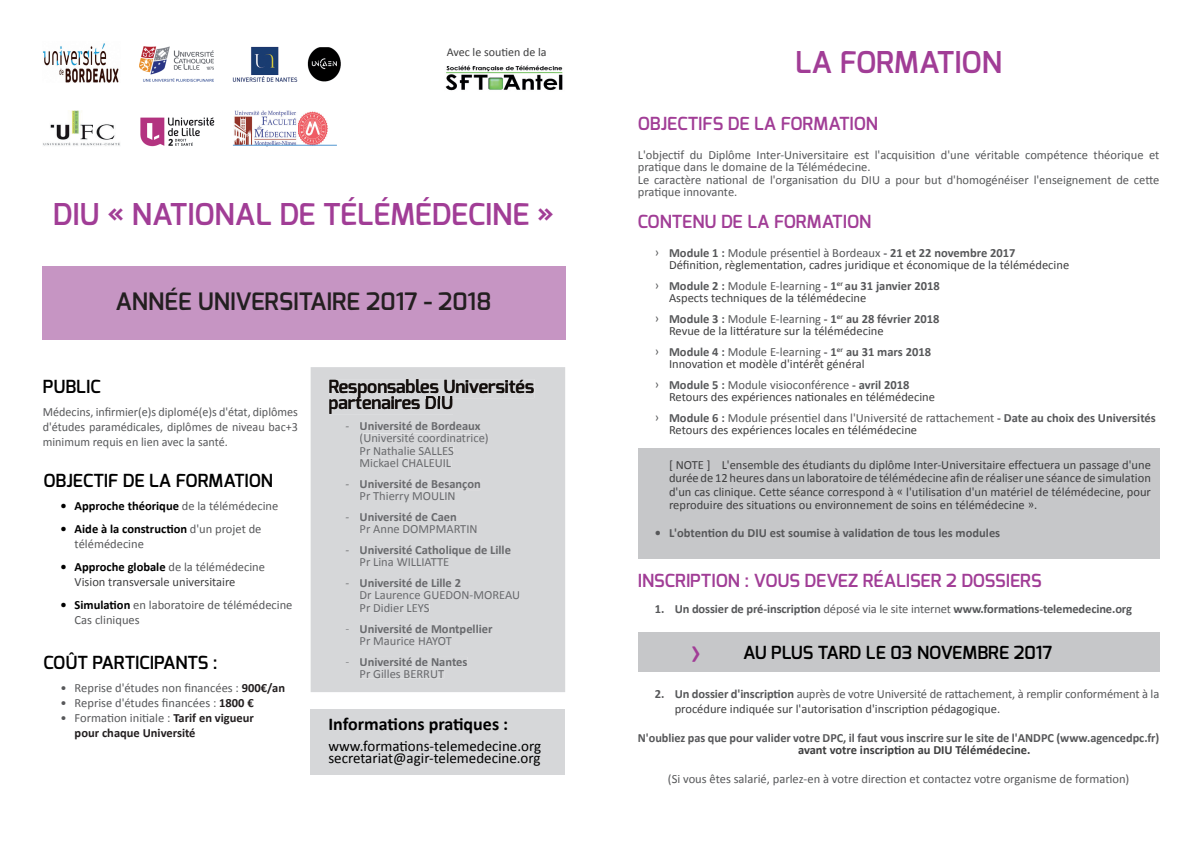
<style>
.page{position:relative;width:1202px;height:854px;background:#fff}
.page>*{position:absolute;margin:0;border:0;box-sizing:border-box;transform-origin:0 0}
.t1{font:38px "Calibri";color:#a13d96}
.t2{font:600 30px "Exo";color:#a13d96}
.t3{font:600 24px "Exo";color:#231f20}
.t4{font:600 18px "Exo";color:#a13d96}
.t5{font:600 18px "Exo";color:#000}
.t6{font:600 18px/16px "Exo";color:#1b1513}
.t7{font:700 18px "Calibri";color:#000}
.t8{font:15px/12.5px "Calibri";color:#000}
.t9{font:12.5px/12.5px "Calibri";color:#57585a}
.t10{font:12.5px/12.5px "Calibri";color:#3e3e3f}
.t11{font:700 12.5px "Calibri";color:#57585a}
.t12{font:12.5px/12.5px "Calibri";color:#696a6d}
.t13{font:700 12.5px/12.5px "Calibri";color:#696a6d}
.t14{font:700 12.5px/15px "Calibri";color:#231f20}
.t15{font:700 12.5px "Calibri";color:#3e3e3f}
.t16{font:700 12.5px "Calibri";color:#000}
.t17{font:12px "Calibri";color:#3e3e3f}
.s1{font-weight:400;color:#57585a}
.s2{font-weight:700;color:#000}
.s3{color:#57585a}
.s4{font-weight:700;color:#231f20}
.s5{font-weight:700}
.s6{font-weight:400}
.s7{font-weight:700;color:#57585a}
.s8{color:#3e3e3f}
</style>
<div class="page">
<div style="left:638px;top:448px;width:521px;height:110px;background:#c6c7c9"></div>
<div style="left:638px;top:632px;width:521px;height:39px;background:#c6c7c9"></div>
<div style="left:311px;top:708px;width:254px;height:66px;background:#d6d7d9"></div>
<div style="left:42px;top:266px;width:523px;height:74px;background:#c695c3"></div>
<img style="left:445px;top:65px;width:118px;height:26px">
<div style="left:311px;top:367px;width:254px;height:325px;background:#d6d7d9"></div>
<div style="left:329px;top:379px;width:205px;height:35px;background:#d6d7d9"></div>
<hr style="left:329px;top:396px;width:124px;height:2px;background:#140f0d">
<div style="left:360px;top:421px;width:120px;height:9px;background:#d6d7d9"></div>
<div style="left:360px;top:433px;width:128px;height:11px;background:#d6d7d9"></div>
<div style="left:361px;top:446px;width:92px;height:9px;background:#d6d7d9"></div>
<div style="left:361px;top:458px;width:90px;height:9px;background:#d6d7d9"></div>
<div style="left:360px;top:479px;width:120px;height:11px;background:#d6d7d9"></div>
<div style="left:361px;top:491px;width:94px;height:11px;background:#d6d7d9"></div>
<div style="left:360px;top:512px;width:96px;height:9px;background:#d6d7d9"></div>
<div style="left:361px;top:525px;width:116px;height:8px;background:#d6d7d9"></div>
<div style="left:360px;top:545px;width:150px;height:11px;background:#d6d7d9"></div>
<div style="left:361px;top:558px;width:88px;height:8px;background:#d6d7d9"></div>
<div style="left:360px;top:578px;width:100px;height:9px;background:#d6d7d9"></div>
<div style="left:361px;top:591px;width:158px;height:8px;background:#d6d7d9"></div>
<div style="left:361px;top:603px;width:68px;height:9px;background:#d6d7d9"></div>
<div style="left:360px;top:623px;width:132px;height:11px;background:#d6d7d9"></div>
<div style="left:361px;top:636px;width:91px;height:9px;background:#d6d7d9"></div>
<div style="left:360px;top:656px;width:107px;height:9px;background:#d6d7d9"></div>
<div style="left:361px;top:669px;width:83px;height:9px;background:#d6d7d9"></div>
<img style="left:232px;top:46px;width:66px;height:36px">
<img style="left:43px;top:110px;width:77px;height:36px">
<img style="left:43px;top:43px;width:76px;height:39px">
<img style="left:297px;top:111px;width:33px;height:34px">
<img style="left:233px;top:111px;width:64px;height:36px">
<hr style="left:233px;top:145px;width:104px;height:1px;background:#5297d1">
<img style="left:140px;top:47px;width:74px;height:35px">
<img style="left:140px;top:117px;width:75px;height:30px">
<img style="left:307px;top:47px;width:34px;height:35px">
<p class="t17" style="left:447px;top:44px;width:101px">Avec le soutien de la</p>
<h2 class="t2" style="left:53px;top:195px;width:503px">DIU « NATIONAL DE TÉLÉMÉDECINE »</h2>
<h3 class="t3" style="left:116px;top:286px;width:377px">ANNÉE UNIVERSITAIRE 2017 - 2018</h3>
<h3 class="t5" style="left:43px;top:375px;width:59px">PUBLIC</h3>
<p class="t9" style="left:43px;top:404px;width:257px;line-height:15px;text-align:justify">Médecins, infirmier(e)s diplomé(e)s d'état, diplômes d'études paramédicales, diplômes de niveau bac+3 minimum requis en lien avec la santé.</p>
<h3 class="t5" style="left:43px;top:469px;width:231px">OBJECTIF DE LA FORMATION</h3>
<p class="t16" style="left:60px;top:498px;width:219px">• Approche théorique <span class="s1">de la télémédecine</span></p>
<p class="t9" style="left:75px;top:520px;width:188px;line-height:15px;text-indent:-14px"><span class="s2">• Aide à la construction</span> d'un projet de télémédecine</p>
<p class="t10" style="left:75px;top:558px;width:192px;line-height:15px;text-indent:-14px"><span class="s2">• Approche globale</span> <span class="s3">de la télémédecine<br></span>Vision transversale universitaire</p>
<p class="t9" style="left:75px;top:596px;width:219px;line-height:15px;text-indent:-14px"><span class="s2">• Simulation</span> en laboratoire de télémédecine<br>Cas cliniques</p>
<h3 class="t5" style="left:43px;top:650px;width:176px">COÛT PARTICIPANTS :</h3>
<p class="t9" style="left:60px;top:680px;width:226px">• Reprise d'études non financées : <span class="s4">900€/an</span></p>
<p class="t9" style="left:60px;top:695px;width:195px">• Reprise d'études financées : <span class="s4">1800 €</span></p>
<p class="t14" style="left:75px;top:709px;width:181px;text-indent:-14px"><span class="s1">• Formation initiale :</span> Tarif en vigueur pour chaque Université</p>
<h3 class="t6" style="left:328px;top:378px;width:207px">Responsables Universités partenaires DIU</h3>
<p class="t12" style="left:360px;top:418px;width:131px;text-indent:-14px">- <span class="s5">Université de Bordeaux </span>(Université coordinatrice)<br>Pr Nathalie SALLES<br>Mickael CHALEUIL</p>
<p class="t13" style="left:360px;top:476px;width:123px;text-indent:-14px"><span class="s6">-</span> Université de Besançon<br><span class="s6">Pr Thierry MOULIN</span></p>
<p class="t12" style="left:360px;top:509px;width:120px;text-indent:-14px">- <span class="s5">Université de Caen<br></span>Pr Anne DOMPMARTIN</p>
<p class="t13" style="left:360px;top:542px;width:153px;text-indent:-14px"><span class="s6">-</span> Université Catholique de Lille<br><span class="s6">Pr Lina WILLIATTE</span></p>
<p class="t12" style="left:360px;top:575px;width:162px;text-indent:-14px">- <span class="s5">Université de Lille 2<br></span>Dr Laurence GUEDON-MOREAU<br>Pr Didier LEYS</p>
<p class="t13" style="left:360px;top:621px;width:135px;text-indent:-14px"><span class="s6">-</span> Université de Montpellier<br><span class="s6">Pr Maurice HAYOT</span></p>
<p class="t13" style="left:360px;top:654px;width:109px;text-indent:-14px"><span class="s6">-</span> Université de Nantes<br><span class="s6">Pr Gilles BERRUT</span></p>
<h3 class="t7" style="left:328px;top:712px;width:181px">Informations pratiques :</h3>
<p class="t8" style="left:328px;top:738px;width:214px">www.formations-telemedecine.org secretariat@agir-telemedecine.org</p>
<h2 class="t2" style="left:795px;top:43px;width:208px">LA FORMATION</h2>
<h3 class="t4" style="left:638px;top:112px;width:242px">OBJECTIFS DE LA FORMATION</h3>
<p class="t9" style="left:638px;top:148px;width:523px">L'objectif du Diplôme Inter-Universitaire est l'acquisition d'une véritable compétence théorique et pratique dans le domaine de la Télémédecine.<br>Le caractère national de l'organisation du DIU a pour but d'homogénéiser l'enseignement de cette pratique innovante.</p>
<h3 class="t4" style="left:638px;top:210px;width:235px">CONTENU DE LA FORMATION</h3>
<p class="t10" style="left:669px;top:246px;width:402px;text-indent:-14px"><span class="s3">›</span> <span class="s7">Module 1 :</span> <span class="s3">Module présentiel à Bordeaux</span> <span class="s7">- 21 et 22 novembre 2017<br></span>Définition, règlementation, cadres juridique et économique de la télémédecine</p>
<p class="t10" style="left:669px;top:279px;width:272px;text-indent:-14px"><span class="s3">›</span> <span class="s7">Module 2 :</span> <span class="s3">Module E-learning</span> <span class="s7">- 1</span><sup>er</sup> <span class="s7">au 31 janvier 2018<br></span>Aspects techniques de la télémédecine</p>
<p class="t10" style="left:669px;top:312px;width:272px;text-indent:-14px"><span class="s3">›</span> <span class="s7">Module 3 :</span> <span class="s3">Module E-learning</span> <span class="s7">- 1</span><sup>er</sup> <span class="s7">au 28 février 2018<br></span>Revue de la littérature sur la télémédecine</p>
<p class="t10" style="left:669px;top:345px;width:263px;text-indent:-14px"><span class="s3">›</span> <span class="s7">Module 4 :</span> <span class="s3">Module E-learning</span> <span class="s7">- 1</span><sup>er</sup> <span class="s7">au 31 mars 2018<br></span>Innovation et modèle d'intérêt général</p>
<p class="t10" style="left:669px;top:378px;width:268px;text-indent:-14px"><span class="s3">›</span> <span class="s7">Module 5 :</span> <span class="s3">Module visioconférence</span> <span class="s7">- avril 2018<br></span>Retours des expériences nationales en télémédecine</p>
<p class="t9" style="left:669px;top:411px;width:488px;text-indent:-14px">› <span class="s5">Module 6 :</span> Module présentiel dans l'Université de rattachement <span class="s5">- Date au choix des Universités<br></span><span class="s8">Retours des expériences locales en télémédecine</span></p>
<p class="t10" style="left:669px;top:458px;width:483px;line-height:13px;text-align:justify">[ NOTE ] L'ensemble des étudiants du diplôme Inter-Universitaire effectuera un passage d'une durée de 12 heures dans un laboratoire de télémédecine afin de réaliser une séance de simulation d'un cas clinique. Cette séance correspond à « l'utilisation d'un matériel de télémédecine, pour reproduire des situations ou environnement de soins en télémédecine ».</p>
<p class="t11" style="left:655px;top:525px;width:347px">• L'obtention du DIU est soumise à validation de tous les modules</p>
<h3 class="t4" style="left:638px;top:568px;width:405px">INSCRIPTION : VOUS DEVEZ RÉALISER 2 DOSSIERS</h3>
<p class="t11" style="left:655px;top:600px;width:479px">1. Un dossier de pré-inscription <span class="s6">déposé via le site internet</span> www.formations-telemedecine.org</p>
<h1 class="t1" style="left:689px;top:629px;width:14px">›</h1>
<h3 class="t5" style="left:743px;top:640px;width:311px">AU PLUS TARD LE 03 NOVEMBRE 2017</h3>
<p class="t9" style="left:675px;top:685px;width:486px;line-height:15.3px;text-indent:-20px"><span class="s5">2. Un dossier d'inscription</span> auprès de votre Université de rattachement, à remplir conformément à la <span class="s8">procédure indiquée sur l'autorisation d'inscription pédagogique.</span></p>
<p class="t11" style="left:638px;top:729px;width:523px">N'oubliez pas que pour valider votre DPC, il faut vous inscrire sur le site de l'ANDPC (www.agencedpc.fr)</p>
<p class="t15" style="left:798px;top:742px;width:234px">avant votre inscription au DIU Télémédecine.</p>
<p class="t9" style="left:668px;top:771px;width:463px">(Si vous êtes salarié, parlez-en à votre direction et contactez votre organisme de formation)</p>
</div>
